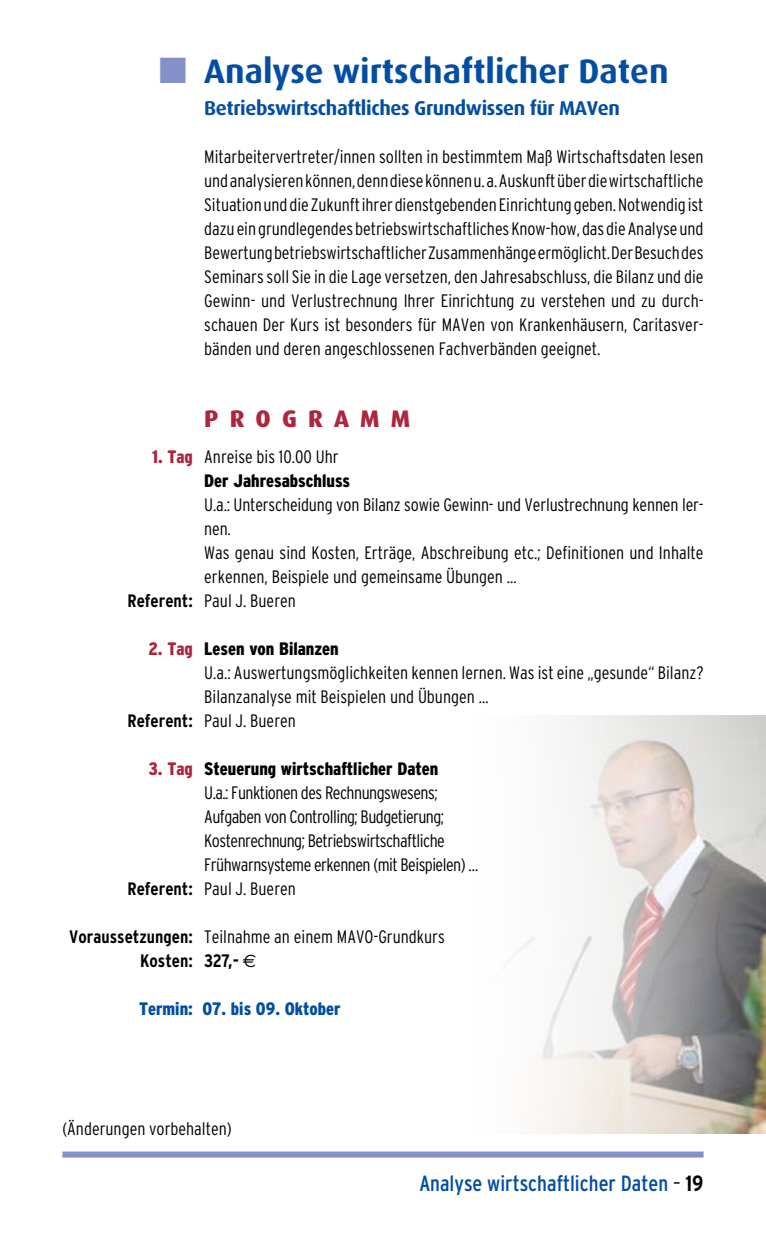
<style>
.page{position:relative;width:766px;height:1248px;background:#fff}
.page>*{position:absolute;margin:0;border:0;box-sizing:border-box;transform-origin:0 0}
.t1{font:700 34px "Dax";color:#034ea2}
.t2{font:800 24px "Dax";color:#ae253d}
.t3{font:condensed 22px "Interstate";color:#034ea2}
.t4{font:700 20px "Dax";letter-spacing:-.02em;color:#034ea2}
.t5{font:300 condensed 18px/24px "Interstate Plus";color:#000;text-align:justify}
.t6{font:300 condensed 18px "Interstate Plus";letter-spacing:-.03em;color:#000}
.t7{font:900 condensed 18px "Interstate Plus";color:#000}
.t8{font:900 condensed 18px "Interstate Plus";color:#034ea2}
.t9{font:700 condensed 18px "Interstate";color:#000}
.s1{font-weight:900;color:#ae253d}
.s2{font-weight:900}
.s3{font-family:"Interstate";font-weight:700}
.s4{color:#ae253d}
.s5{font-family:"Euro Sans";font-weight:400;font-stretch:normal}
.s6{font-weight:300;color:#000}
.s7{font-weight:700;color:#000}
</style>
<div class="page">
<div style="left:62px;top:1151px;width:641px;height:6px;background:#8490c8"></div>
<img style="left:516px;top:715px;width:249px;height:417px">
<h1 class="t1" style="left:204px;top:52px;width:465px">Analyse wirtschaftlicher Daten</h1>
<p class="t4" style="left:204px;top:97px;width:417px">Betriebswirtschaftliches Grundwissen für MAVen</p>
<p class="t5" style="left:204px;top:144px;width:500px">Mitarbeitervertreter/innen sollten in bestimmtem Maß Wirtschaftsdaten lesen undanalysierenkönnen,denndiesekönnenu.a.Auskunftüberdiewirtschaftliche SituationunddieZukunftihrerdienstgebendenEinrichtunggeben.Notwendigist dazueingrundlegendesbetriebswirtschaftlichesKnow-how,dasdieAnalyseund BewertungbetriebswirtschaftlicherZusammenhängeermöglicht.DerBesuchdes Seminars soll Sie in die Lage versetzen, den Jahresabschluss, die Bilanz und die Gewinn- und Verlustrechnung Ihrer Einrichtung zu verstehen und zu durch&shy;schauen Der Kurs ist besonders für MAVen von Krankenhäusern, Caritasver&shy;bänden und deren angeschlossenen Fachverbänden geeignet.</p>
<h2 class="t2" style="left:204px;top:405px;width:207px">P R O G R A M M</h2>
<p class="t5" style="left:204px;top:444px;width:147px;text-indent:-52px"><span class="s1">1. Tag</span> Anreise bis 10.00 Uhr<br><span class="s2">Der Jahresabschluss</span></p>
<p class="t5" style="left:204px;top:492px;width:500px">U.a.: Unterscheidung von Bilanz sowie Gewinn- und Verlustrechnung kennen ler-</p>
<p class="t5" style="left:204px;top:516px;width:28px">nen.</p>
<p class="t5" style="left:204px;top:540px;width:500px">Was genau sind Kosten, Erträge, Abschreibung etc.; Definitionen und Inhalte</p>
<p class="t5" style="left:204px;top:564px;width:314px">erkennen, Beispiele und gemeinsame Übungen …</p>
<p class="t5" style="left:127px;top:588px;width:170px"><span class="s3">Referent:</span> Paul J. Bueren</p>
<p class="t7" style="left:148px;top:638px;width:192px"><span class="s4">2. Tag</span> Lesen von Bilanzen</p>
<p class="t5" style="left:204px;top:660px;width:500px">U.a.: Auswertungsmöglichkeiten kennen lernen. Was ist eine „gesunde“ Bilanz?</p>
<p class="t5" style="left:204px;top:684px;width:286px">Bilanzanalyse mit Beispielen und Übungen …</p>
<p class="t5" style="left:127px;top:708px;width:170px"><span class="s3">Referent:</span> Paul J. Bueren</p>
<p class="t7" style="left:148px;top:758px;width:291px"><span class="s4">3. Tag</span> Steuerung wirtschaftlicher Daten</p>
<p class="t6" style="left:204px;top:782px;width:235px">U.a.: Funktionen des Rechnungswesens;</p>
<p class="t6" style="left:204px;top:806px;width:241px">Aufgaben von Controlling; Budgetierung;</p>
<p class="t6" style="left:204px;top:830px;width:242px">Kostenrechnung; Betriebswirtschaftliche</p>
<p class="t6" style="left:204px;top:854px;width:275px">Frühwarnsysteme erkennen (mit Beispielen) …</p>
<p class="t5" style="left:127px;top:876px;width:170px"><span class="s3">Referent:</span> Paul J. Bueren</p>
<p class="t5" style="left:69px;top:924px;width:377px"><span class="s3">Voraussetzungen:</span> Teilnahme an einem MAVO-Grundkurs</p>
<p class="t9" style="left:140px;top:950px;width:118px">Kosten: 327,- <span class="s5">a</span></p>
<p class="t8" style="left:139px;top:998px;width:203px">Termin: 07. bis 09. Oktober</p>
<p class="t5" style="left:62px;top:1116px;width:171px">(Änderungen vorbehalten)</p>
<p class="t3" style="left:419px;top:1170px;width:285px">Analyse wirtschaftlicher Daten <span class="s6">–</span> <span class="s7">19</span></p>
</div>
